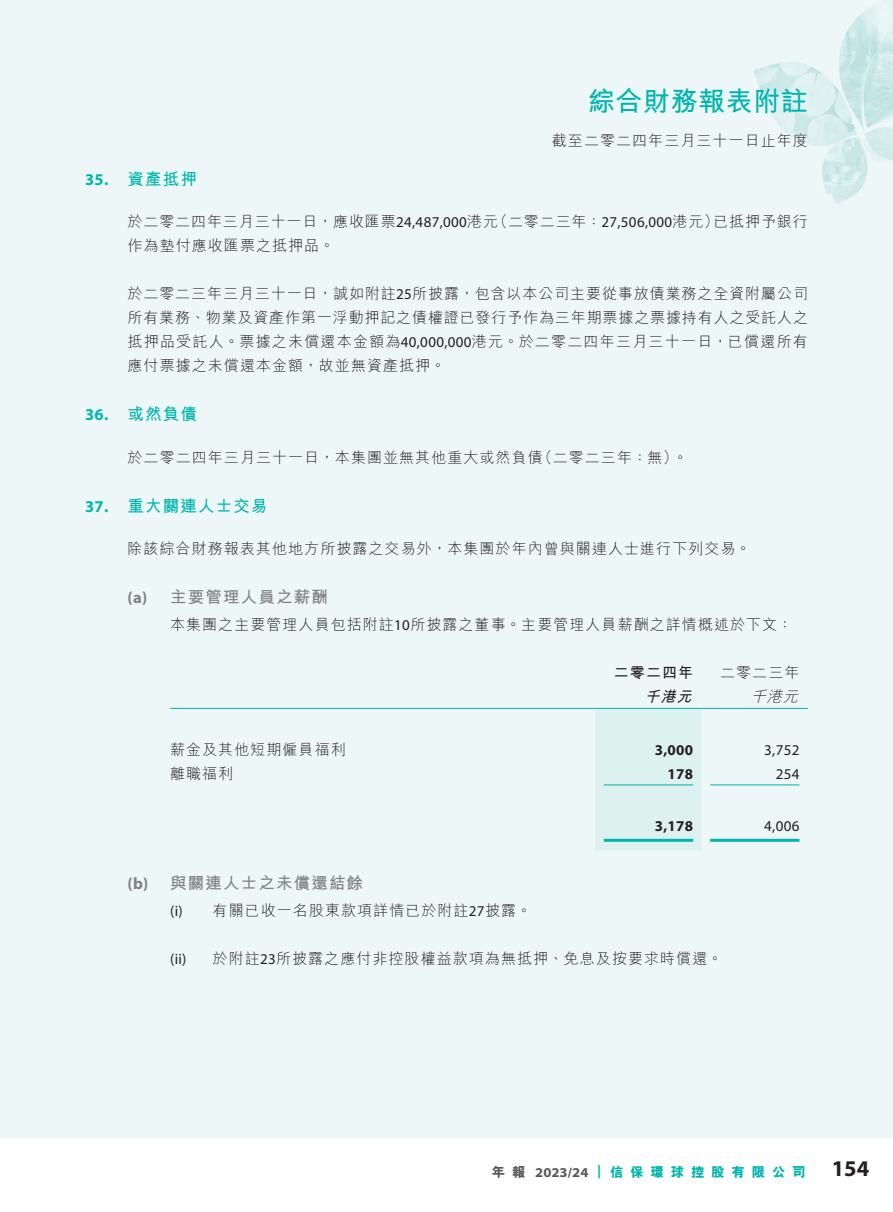
<style>
.page{position:relative;width:893px;height:1212px;background:#fff}
.page>*{position:absolute;margin:0;border:0;box-sizing:border-box;transform-origin:0 0}
.t1{font:700 27px "M Hei HK";letter-spacing:.02em;color:#00b5ad}
.t2{font:700 22.5px "Myriad Pro";color:#231f20}
.t3{font:700 16.5px "M Hei HK";letter-spacing:.07em;color:#808285}
.t4{font:700 16.5px "M Hei HK";letter-spacing:.07em;color:#00b5ad}
.t5{font:700 16.5px "Myriad Pro";color:#00b5ad}
.t6{font:700 16.5px "Myriad Pro";color:#808285}
.t7{font:300 15px/24px "M Hei HK";letter-spacing:.07em;color:#231f20}
.t8{font:15px "Myriad Pro";letter-spacing:.02em;color:#231f20}
.t9{font:700 15px "Myriad Pro";letter-spacing:.02em;color:#231f20}
.t10{font:700 15px "M Hei HK";letter-spacing:.07em;color:#231f20}
.t11{font:italic 300 15px "M Hei HK";color:#231f20}
.t12{font:italic 700 15px "M Hei HK";color:#231f20}
.t13{font:800 13.5px "M Hei HK";letter-spacing:.5em;color:#00b5ad}
.t14{font:700 semi-expanded 13.5px "Myriad Pro";color:#57585a}
.t15{font:800 13.5px "M Hei HK";color:#57585a}
.t16{font:700 semi-expanded 13.5px "Myriad Pro";color:#00b5ad}
.s1{font-family:"Myriad Pro";font-weight:400}
</style>
<div class="page">
<div style="left:0;top:0;width:893px;height:1137px;background:#edf7f7"></div>
<img style="left:753px;top:0;width:140px;height:204px">
<div style="left:595px;top:709px;width:107px;height:141px;background:#ddf1ef"></div>
<hr style="left:170px;top:708px;width:425px;height:1px;background:#00b5ad">
<hr style="left:595px;top:708px;width:107px;height:1px;background:#00b5ad">
<hr style="left:702px;top:708px;width:106px;height:1px;background:#00b5ad">
<hr style="left:604px;top:784px;width:89px;height:1px;background:#00b5ad">
<hr style="left:710px;top:784px;width:89px;height:1px;background:#00b5ad">
<hr style="left:604px;top:839px;width:89px;height:3px;background:#00b5ad">
<hr style="left:710px;top:839px;width:89px;height:3px;background:#00b5ad">
<p class="t5" style="left:85px;top:168px;width:25px">35.</p>
<p class="t5" style="left:85px;top:404px;width:25px">36.</p>
<p class="t5" style="left:85px;top:495px;width:25px">37.</p>
<p class="t4" style="left:128px;top:167px;width:71px">資產抵押</p>
<h1 class="t1" style="left:588px;top:82px;width:221px">綜合財務報表附註</h1>
<p class="t7" style="left:552px;top:128px;width:257px">截至二零二四年三月三十一日止年度</p>
<p class="t7" style="left:493px;top:209px;width:227px">（二零二三年：<span class="s1">27,506,000</span>港元）</p>
<p class="t7" style="left:128px;top:209px;width:372px">於二零二四年三月三十一日，應收匯票<span class="s1">24,487,000</span>港元作為墊付應收匯票之抵押品。</p>
<p class="t7" style="left:128px;top:281px;width:682px;text-align:justify">於二零二三年三月三十一日，誠如附註<span class="s1">25</span>所披露，包含以本公司主要從事放債業務之全資附屬公司所有業務、物業及資產作第一浮動押記之債權證已發行予作為三年期票據之票據持有人之受託人之抵押品受託人。票據之未償還本金額為<span class="s1">40,000,000</span>港元。於二零二四年三月三十一日，已償還所有應付票據之未償還本金額，故並無資產抵押。</p>
<p class="t4" style="left:128px;top:402px;width:71px">或然負債</p>
<p class="t7" style="left:713px;top:209px;width:96px">已抵押予銀行</p>
<p class="t7" style="left:537px;top:444px;width:142px">（二零二三年：無(</p>
<p class="t7" style="left:128px;top:444px;width:417px">於二零二四年三月三十一日，本集團並無其他重大或然負債</p>
<p class="t4" style="left:128px;top:494px;width:142px">重大關連人士交易</p>
<p class="t7" style="left:673px;top:444px;width:16px">。</p>
<p class="t7" style="left:128px;top:536px;width:625px">除該綜合財務報表其他地方所披露之交易外，本集團於年內曾與關連人士進行下列交易。</p>
<p class="t3" style="left:170px;top:585px;width:159px">主要管理人員之薪酬</p>
<p class="t6" style="left:128px;top:587px;width:21px">a( )</p>
<p class="t7" style="left:170px;top:612px;width:624px">本集團之主要管理人員包括附註<span class="s1">10</span>所披露之董事。主要管理人員薪酬之詳情概述於下文：</p>
<p class="t7" style="left:720px;top:660px;width:81px">二零二三年</p>
<p class="t10" style="left:614px;top:662px;width:81px">二零二四年</p>
<p class="t6" style="left:128px;top:873px;width:22px">b( )</p>
<p class="t7" style="left:170px;top:737px;width:177px">薪金及其他短期僱員福利</p>
<p class="t7" style="left:170px;top:761px;width:65px">離職福利</p>
<p class="t3" style="left:170px;top:871px;width:195px">與關連人士之未償還結餘</p>
<p class="t8" style="left:170px;top:902px;width:14px">) i(</p>
<p class="t7" style="left:213px;top:898px;width:320px">有關已收一名股東款項詳情已於附註<span class="s1">27</span>披露。</p>
<p class="t12" style="left:644px;top:686px;width:54px">千港元</p>
<p class="t9" style="left:655px;top:740px;width:40px">3,000</p>
<p class="t9" style="left:667px;top:764px;width:27px">178</p>
<p class="t9" style="left:655px;top:816px;width:40px">3,178</p>
<p class="t8" style="left:170px;top:950px;width:18px">i i( )</p>
<p class="t7" style="left:213px;top:946px;width:511px">於附註<span class="s1">23</span>所披露之應付非控股權益款項為無抵押、免息及按要求時償還。</p>
<p class="t11" style="left:751px;top:686px;width:54px">千港元</p>
<p class="t8" style="left:764px;top:740px;width:37px">3,752</p>
<p class="t8" style="left:776px;top:764px;width:25px">254</p>
<p class="t8" style="left:764px;top:817px;width:37px">4,006</p>
<p class="t15" style="left:492px;top:1163px;width:35px">年報</p>
<p class="t14" style="left:535px;top:1163px;width:55px">2023/24</p>
<p class="t16" style="left:597px;top:1162px;width:6px">|</p>
<p class="t13" style="left:610px;top:1163px;width:197px">信保環球控股有限公司</p>
<h2 class="t2" style="left:832px;top:1154px;width:39px">154</h2>
</div>
